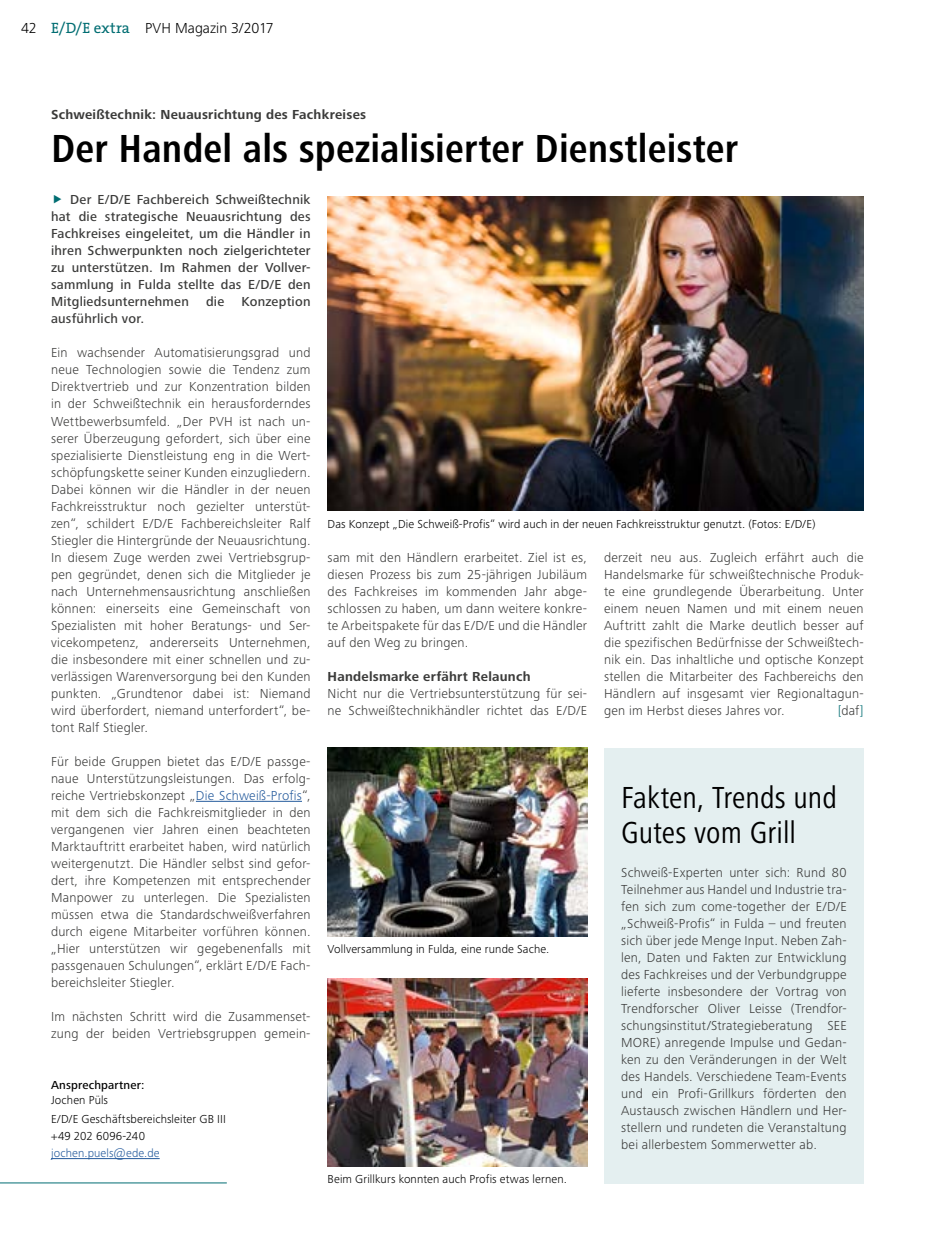
<style>
.page{position:relative;width:936px;height:1234px;background:#fff}
.page>*{position:absolute;margin:0;border:0;box-sizing:border-box;transform-origin:0 0}
.t1{font:700 condensed 40.5px "Frutiger Next LTW1 G";letter-spacing:.005em;color:#000}
.t2{font:condensed 31.5px/34px "Frutiger Next LTW1 G";color:#000}
.t3{font:300 15px "Frutiger Next LTW1 G";color:#000}
.t4{font:300 13.5px/17px "Frutiger Next LTW1 G";letter-spacing:.02em;color:#3b3b3a;text-align:justify}
.t5{font:500 13.5px/17px "Frutiger Next LTW1 G";letter-spacing:.02em;color:#3b3b3a;text-align:justify}
.t6{font:700 13.5px "Frutiger Next LTW1 G";letter-spacing:.015em;color:#3b3b3a}
.t7{font:300 12px/19.6px "Frutiger Next LTW1 G";letter-spacing:.01em;color:#000}
.t8{font:300 12px "Frutiger Next LTW1 G";letter-spacing:.015em;color:#245a9c}
.t9{font:500 12px "Frutiger Next LTW1 G";letter-spacing:.01em;color:#000}
.s1{font-family:"The Serif B W5 Plain";font-weight:400;color:#006d72}
.s2{color:#245a9c}
.s3{color:#006d72}
</style>
<div class="page">
<hr style="left:0;top:1182px;width:227px;height:1px;background:#006d72">
<hr style="left:51px;top:1157px;width:109px;height:1px;background:#245a9c">
<hr style="left:196px;top:800px;width:106px;height:1px;background:#245a9c">
<img style="left:327px;top:747px;width:260px;height:188px">
<img style="left:327px;top:978px;width:260px;height:187px">
<img style="left:327px;top:196px;width:536px;height:314px">
<div style="left:604px;top:747px;width:259px;height:435px;background:#e4eff0"></div>
<p class="t3" style="left:21px;top:20px;width:254px">42 <span class="s1">E/D/E extra</span> PVH Magazin 3/2017</p>
<p class="t6" style="left:51px;top:107px;width:316px">Schweißtechnik: Neuausrichtung des Fachkreises</p>
<h1 class="t1" style="left:51px;top:125px;width:688px">Der Handel als spezialisierter Dienstleister</h1>
<p class="t5" style="left:51px;top:192px;width:261px;text-indent:19px">Der E/D/E Fachbereich Schweißtechnik hat die strategische Neuausrichtung des Fachkreises eingeleitet, um die Händler in ihren Schwerpunkten noch zielgerichteter zu unterstützen. Im Rahmen der Vollver&shy;sammlung in Fulda stellte das E/D/E den Mitgliedsunternehmen</p>
<p class="t5" style="left:206px;top:294px;width:20px">die</p>
<p class="t5" style="left:241px;top:294px;width:71px">Konzeption</p>
<p class="t5" style="left:51px;top:311px;width:95px">ausführlich vor.</p>
<p class="t4" style="left:51px;top:344px;width:261px">Ein wachsender Automatisierungsgrad und neue Technologien sowie die Tendenz zum Direktvertrieb und zur Konzentration bilden in der Schweißtechnik ein herausforderndes Wettbewerbsumfeld. „Der PVH ist nach un&shy;serer Überzeugung gefordert, sich über eine spezialisierte Dienstleistung eng in die Wert&shy;schöpfungskette seiner Kunden einzugliedern.<br>Dabei können wir die Händler in der neuen Fachkreisstruktur noch gezielter unterstüt&shy;zen“, schildert E/D/E Fachbereichsleiter Ralf Stiegler die Hintergründe der Neuausrichtung.<br>In diesem Zuge werden zwei Vertriebsgrup&shy;pen gegründet, denen sich die Mitglieder je nach Unternehmensausrichtung anschließen können: einerseits eine Gemeinschaft von Spezialisten mit hoher Beratungs- und Ser&shy;vicekompetenz, andererseits Unternehmen, die insbesondere mit einer schnellen und zu&shy;verlässigen Warenversorgung bei den Kunden punkten. „Grundtenor dabei ist: Niemand wird überfordert, niemand unterfordert“, be&shy;tont Ralf Stiegler.</p>
<p class="t4" style="left:51px;top:752px;width:261px">Für beide Gruppen bietet das E/D/E passge&shy;naue Unterstützungsleistungen. Das erfolg&shy;reiche Vertriebskonzept „<span class="s2">Die Schweiß-Profis</span>“, mit dem sich die Fachkreismitglieder in den vergangenen vier Jahren einen beachteten Marktauftritt erarbeitet haben, wird natürlich weitergenutzt. Die Händler selbst sind gefor&shy;dert, ihre Kompetenzen mit entsprechender Manpower zu unterlegen. Die Spezialisten müssen etwa die Standardschweißverfahren durch eigene Mitarbeiter vorführen können. „Hier unterstützen wir gegebenenfalls mit passgenauen Schulungen“, erklärt E/D/E Fach&shy;bereichsleiter Stiegler.</p>
<p class="t4" style="left:51px;top:1008px;width:261px">Im nächsten Schritt wird die Zusammenset&shy;zung der beiden Vertriebsgruppen gemein-</p>
<p class="t9" style="left:51px;top:1078px;width:95px">Ansprechpartner:</p>
<p class="t7" style="left:51px;top:1089px;width:176px">Jochen Püls<br>E/D/E Geschäftsbereichsleiter GB III</p>
<p class="t7" style="left:51px;top:1126px;width:95px">+49 202 6096-240</p>
<p class="t8" style="left:51px;top:1146px;width:110px">jochen.puels@ede.de</p>
<p class="t7" style="left:327px;top:513px;width:489px">Das Konzept „Die Schweiß-Profis“ wird auch in der neuen Fachkreisstruktur genutzt. (Fotos: E/D/E)</p>
<p class="t4" style="left:327px;top:548px;width:261px">sam mit den Händlern erarbeitet. Ziel ist es, diesen Prozess bis zum 25-jährigen Jubiläum des Fachkreises im kommenden Jahr abge&shy;schlossen zu haben, um dann weitere konkre&shy;te Arbeitspakete für das E/D/E und die Händler auf den Weg zu bringen.</p>
<p class="t6" style="left:327px;top:668px;width:204px">Handelsmarke erfährt Relaunch</p>
<p class="t4" style="left:327px;top:684px;width:261px">Nicht nur die Vertriebsunterstützung für sei&shy;ne Schweißtechnikhändler richtet das E/D/E</p>
<p class="t4" style="left:604px;top:548px;width:261px">derzeit neu aus. Zugleich erfährt auch die Handelsmarke für schweißtechnische Produk&shy;te eine grundlegende Überarbeitung. Unter einem neuen Namen und mit einem neuen Auftritt zahlt die Marke deutlich besser auf die spezifischen Bedürfnisse der Schweißtech&shy;nik ein. Das inhaltliche und optische Konzept stellen die Mitarbeiter des Fachbereichs den Händlern auf insgesamt vier Regionaltagun&shy;gen im Herbst dieses Jahres vor.</p>
<p class="t4" style="left:837px;top:701px;width:27px"><span class="s3">[</span>daf<span class="s3">]</span></p>
<p class="t7" style="left:327px;top:939px;width:223px">Vollversammlung in Fulda, eine runde Sache.</p>
<p class="t7" style="left:327px;top:1168px;width:241px">Beim Grillkurs konnten auch Profis etwas lernen.</p>
<h2 class="t2" style="left:621px;top:780px;width:217px">Fakten, Trends und<br>Gutes vom Grill</h2>
<p class="t4" style="left:621px;top:863px;width:227px">Schweiß-Experten unter sich: Rund 80<br>Teilnehmer aus Handel und Industrie tra&shy;fen sich zum come-together der E/D/E „Schweiß-Profis“ in Fulda – und freuten sich über jede Menge Input. Neben Zah&shy;len, Daten und Fakten zur Entwicklung des Fachkreises und der Verbundgruppe lieferte insbesondere der Vortrag von Trendforscher Oliver Leisse (Trendfor&shy;schungsinstitut/Strategieberatung SEE MORE) anregende Impulse und Gedan&shy;ken zu den Veränderungen in der Welt des Handels. Verschiedene Team-Events und ein Profi-Grillkurs förderten den Austausch zwischen Händlern und Her&shy;stellern und rundeten die Veranstaltung bei allerbestem Sommerwetter ab.</p>
</div>
